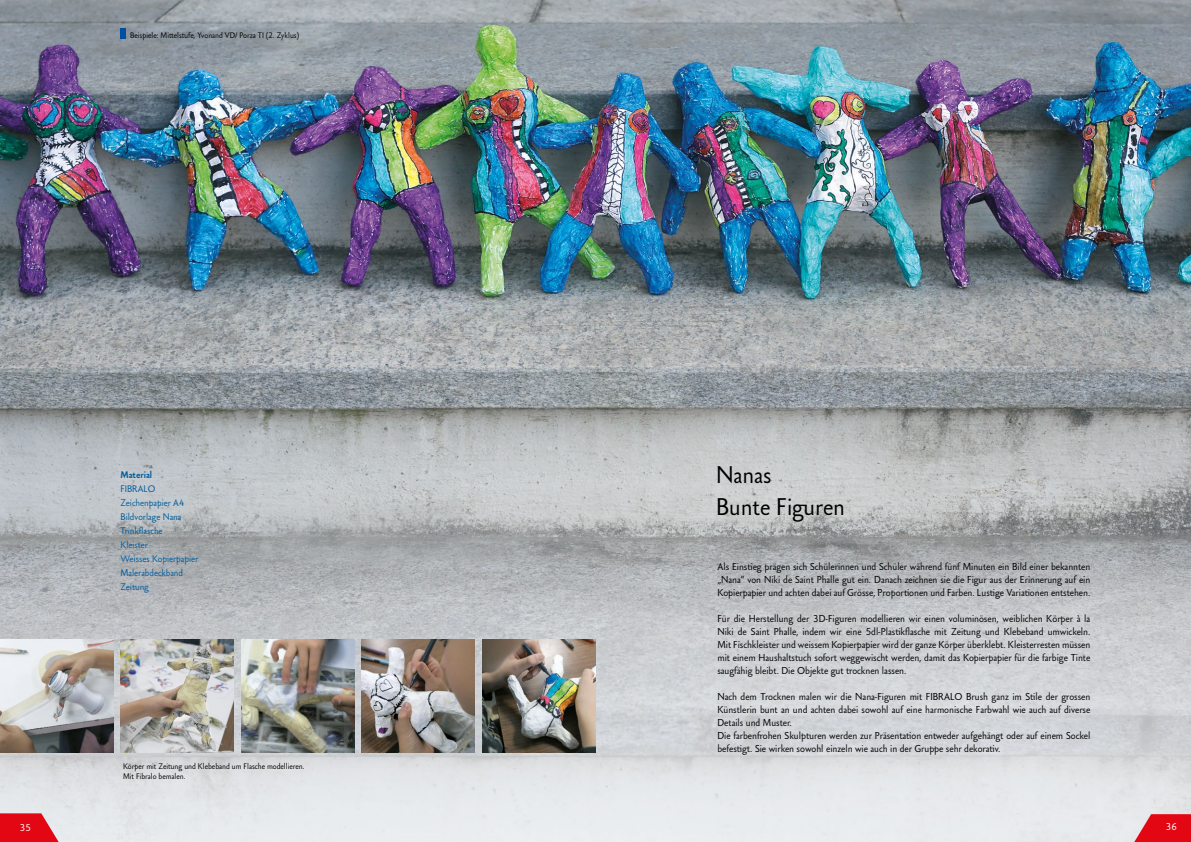
<style>
.page{position:relative;width:1191px;height:842px;background:#fff}
.page>*{position:absolute;margin:0;border:0;box-sizing:border-box;transform-origin:0 0}
.t1{font:24px/32px "Carandache Sans";color:#000}
.t2{font:10px/13px "Carandache Sans";color:#000;text-align:justify}
.t3{font:10px "Carandache Sans";color:#fff}
.t4{font:9.5px/14px "Carandache Sans";color:#005d9d}
.t5{font:900 9.5px "Carandache Sans";color:#005d9d}
.t6{font:8px/10px "Carandache Sans";color:#000}
</style>
<div class="page">
<img style="left:0;top:0;width:1191px;height:842px">
<img style="left:361px;top:639px;width:114px;height:114px">
<img style="left:482px;top:639px;width:113px;height:114px">
<img style="left:120px;top:639px;width:114px;height:114px">
<img style="left:0;top:639px;width:113px;height:114px">
<img style="left:241px;top:639px;width:113px;height:114px">
<div style="left:120px;top:28px;width:6px;height:10px;background:#004f9f"></div>
<svg style="left:0;top:813px;width:59px;height:29px;background:#e32b36"></svg>
<svg style="left:1134px;top:814px;width:57px;height:28px;background:#e32a35"></svg>
<p class="t6" style="left:130px;top:31px;width:171px">Beispiele: Mittelstufe, Yvonand VD/ Porza TI (2. Zyklus)</p>
<p class="t5" style="left:120px;top:468px;width:33px">Material</p>
<p class="t4" style="left:120px;top:481px;width:79px">FIBRALO<br>Zeichenpapier A4<br>Bildvorlage Nana<br>Trinkflasche<br>Kleister<br>Weisses Kopierpapier<br>Malerabdeckband<br>Zeitung</p>
<p class="t6" style="left:123px;top:761px;width:183px">Körper mit Zeitung und Klebeband um Flasche modellieren.<br>Mit Fibralo bemalen.</p>
<h1 class="t1" style="left:716px;top:459px;width:130px">Nanas<br>Bunte Figuren</h1>
<p class="t2" style="left:717px;top:560px;width:374px">Als Einstieg prägen sich Schülerinnen und Schüler während fünf Minuten ein Bild einer bekannten „Nana“ von Niki de Saint Phalle gut ein. Danach zeichnen sie die Figur aus der Erinnerung auf ein Kopierpapier und achten dabei auf Grösse, Proportionen und Farben. Lustige Variationen entstehen.</p>
<p class="t2" style="left:717px;top:612px;width:374px">Für die Herstellung der 3D-Figuren modellieren wir einen voluminösen, weiblichen Körper à la Niki de Saint Phalle, indem wir eine 5dl-Plastikflasche mit Zeitung und Klebeband umwickeln.<br>Mit Fischkleister und weissem Kopierpapier wird der ganze Körper überklebt. Kleisterresten müssen mit einem Haushaltstuch sofort weggewischt werden, damit das Kopierpapier für die farbige Tinte saugfähig bleibt. Die Objekte gut trocknen lassen.</p>
<p class="t2" style="left:717px;top:690px;width:374px;text-align:left">Nach dem Trocknen malen wir die Nana-Figuren mit FIBRALO Brush ganz im Stile der grossen Künstlerin bunt an und achten dabei sowohl auf eine harmonische Farbwahl wie auch auf diverse Details und Muster.<br>Die farbenfrohen Skulpturen werden zur Präsentation entweder aufgehängt oder auf einem Sockel befestigt. Sie wirken sowohl einzeln wie auch in der Gruppe sehr dekorativ.</p>
<p class="t3" style="left:20px;top:822px;width:12px">35</p>
<p class="t3" style="left:1165px;top:821px;width:12px">36</p>
</div>
